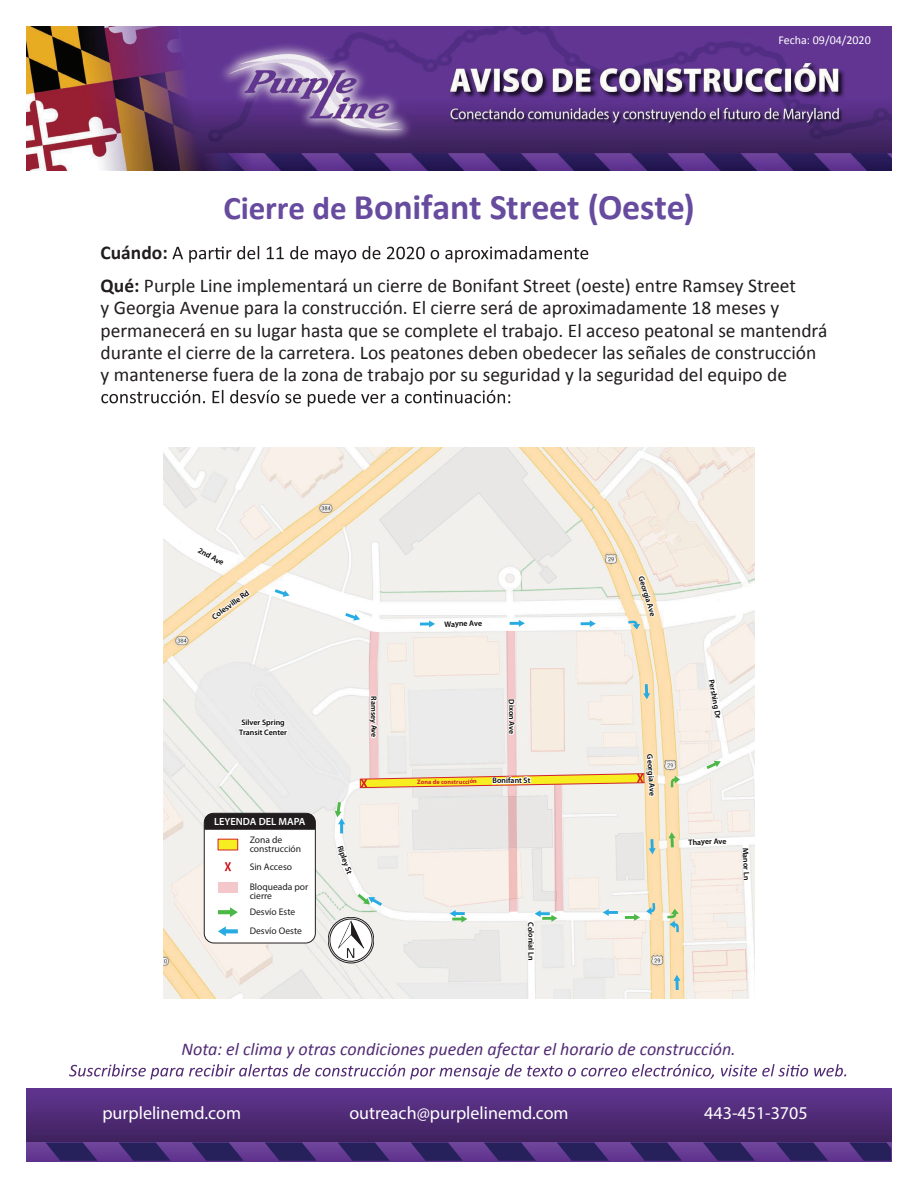
<style>
.page{position:relative;width:918px;height:1188px;background:#fff}
.page>*{position:absolute;margin:0;border:0;box-sizing:border-box;transform-origin:0 0}
.t1{font:700 36px "Calibri";letter-spacing:-.005em;color:#674b9e}
.t2{font:19.5px/22.2px "Calibri";color:#211d1e}
.t3{font:italic 18px "Calibri";color:#522b75}
.t4{font:18px "Myriad Pro";color:#fff}
.t5{font:12px "Calibri";color:#fff}
.t6{font:600 10.5px "Myriad Pro";color:#fff}
.t7{font:9.6px/9.3px "Myriad Pro";color:#211d1e}
.t8{font:600 7.95px/9.6px "Myriad Pro";color:#040503}
.t9{font:700 6.3px "Myriad Pro";color:#d3232b}
.s1{font-size:33px}
.s2{font-weight:700}
</style>
<div class="page">
<img style="left:27px;top:27px;width:864px;height:144px">
<svg style="left:69px;top:1064px;width:777px;height:16px"></svg>
<svg style="left:172px;top:246px;width:416px;height:17px"></svg>
<svg style="left:101px;top:390px;width:409px;height:17px"></svg>
<img style="left:163px;top:447px;width:592px;height:552px">
<svg style="left:275px;top:589px;width:15px;height:8px"></svg>
<svg style="left:706px;top:761px;width:15px;height:8px"></svg>
<svg style="left:668px;top:832px;width:7px;height:15px"></svg>
<svg style="left:674px;top:975px;width:6px;height:15px"></svg>
<svg style="left:671px;top:776px;width:9px;height:11px"></svg>
<svg style="left:667px;top:909px;width:12px;height:23px"></svg>
<div style="left:204px;top:813px;width:111px;height:130px;background:#fff;border-radius:10px"></div>
<div style="left:204px;top:813px;width:112px;height:130px;border:1px solid #211d1e;border-radius:10px"></div>
<svg style="left:204px;top:813px;width:111px;height:17px;background:#272324"></svg>
<div style="left:218px;top:839px;width:20px;height:11px;background:#f7ee21"></div>
<div style="left:218px;top:882px;width:20px;height:11px;background:#f4c8ca"></div>
<svg style="left:225px;top:862px;width:6px;height:9px"></svg>
<svg style="left:218px;top:907px;width:20px;height:10px"></svg>
<svg style="left:218px;top:926px;width:20px;height:10px"></svg>
<svg style="left:328px;top:917px;width:46px;height:46px"></svg>
<div style="left:330px;top:919px;width:42px;height:43px;border:1px solid #211d1e;border-radius:50%"></div>
<svg style="left:707px;top:659px;width:16px;height:81px"></svg>
<svg style="left:740px;top:846px;width:11px;height:36px"></svg>
<svg style="left:335px;top:574px;width:322px;height:388px;background:#f0ebe3"></svg>
<svg style="left:687px;top:823px;width:41px;height:35px"></svg>
<svg style="left:237px;top:707px;width:52px;height:36px"></svg>
<svg style="left:210px;top:587px;width:42px;height:34px"></svg>
<svg style="left:195px;top:538px;width:31px;height:31px"></svg>
<div style="left:27px;top:1089px;width:864px;height:56px;background:linear-gradient(to bottom,#603591,#3e215b)"></div>
<div style="left:27px;top:1143px;width:864px;height:18px;background:#673c94"></div>
<svg style="left:46px;top:1143px;width:845px;height:18px"></svg>
<p class="t5" style="left:779px;top:33px;width:94px">Fecha: 09/04/2020</p>
<h1 class="t1" style="left:223px;top:184px;width:473px"><span class="s1">Cierre de</span> Bonifant Street (Oeste)</h1>
<p class="t2" style="left:100px;top:236px;width:697px;line-height:33px"><span class="s2">Cuándo:<br>Qué:</span> Purple Line implementará un cierre de Bonifant Street (oeste) entre Ramsey Street</p>
<p class="t2" style="left:100px;top:297px;width:728px">y Georgia Avenue para la construcción. El cierre será de aproximadamente 18 meses y permanecerá en su lugar hasta que se complete el trabajo. El acceso peatonal se mantendrá durante el cierre de la carretera. Los peatones deben obedecer las señales de construcción y mantenerse fuera de la zona de trabajo por su seguridad y la seguridad del equipo de</p>
<p class="t8" style="left:201px;top:545px;width:29px;rotate:29deg">2nd Ave</p>
<p class="t8" style="left:210px;top:614px;width:45px;rotate:-36deg">Colesville Rd</p>
<p class="t8" style="left:239px;top:718px;width:49px">Silver Spring<br>Transit Center</p>
<p class="t8" style="left:378px;top:696px;width:43px;rotate:89deg">maR yes A ev</p>
<p class="t6" style="left:214px;top:816px;width:93px">LEYENDA DEL MAPA</p>
<p class="t7" style="left:250px;top:835px;width:53px">Zona de construcción</p>
<p class="t7" style="left:250px;top:857px;width:60px;line-height:19.2px">Sin Acceso<br>Bloqueada por</p>
<p class="t7" style="left:250px;top:887px;width:47px;line-height:16px">cierre<br>Desvío Este</p>
<p class="t7" style="left:250px;top:926px;width:54px">Desvío Oeste</p>
<p class="t8" style="left:344px;top:844px;width:31px;rotate:70deg">Ripley St</p>
<p class="t8" style="left:444px;top:619px;width:39px;rotate:-2deg">Wayne Ave</p>
<p class="t8" style="left:516px;top:699px;width:36px;rotate:89deg">D nox i A ev</p>
<p class="t9" style="left:417px;top:779px;width:61px;rotate:-1deg">Zona de construcción</p>
<p class="t8" style="left:492px;top:776px;width:40px;rotate:-1deg">Bonifant St</p>
<p class="t8" style="left:535px;top:922px;width:40px;rotate:89deg">oC l o nLlain</p>
<p class="t8" style="left:646px;top:574px;width:43px;rotate:73deg">Georgia Ave</p>
<p class="t8" style="left:654px;top:754px;width:43px;rotate:86deg">Georgia Ave</p>
<p class="t8" style="left:716px;top:678px;width:42px;rotate:80deg">Pershing Dr</p>
<p class="t8" style="left:688px;top:838px;width:39px;rotate:-2deg">Thayer Ave</p>
<p class="t8" style="left:750px;top:847px;width:34px;rotate:87deg">Manor Ln</p>
<p class="t3" style="left:182px;top:1036px;width:556px">Nota: el clima y otras condiciones pueden afectar el horario de construcción.</p>
<p class="t4" style="left:102px;top:1102px;width:140px">purplelinemd.com</p>
<p class="t4" style="left:349px;top:1102px;width:221px">outreach@purplelinemd.com</p>
<p class="t4" style="left:704px;top:1102px;width:105px">443-451-3705</p>
</div>
